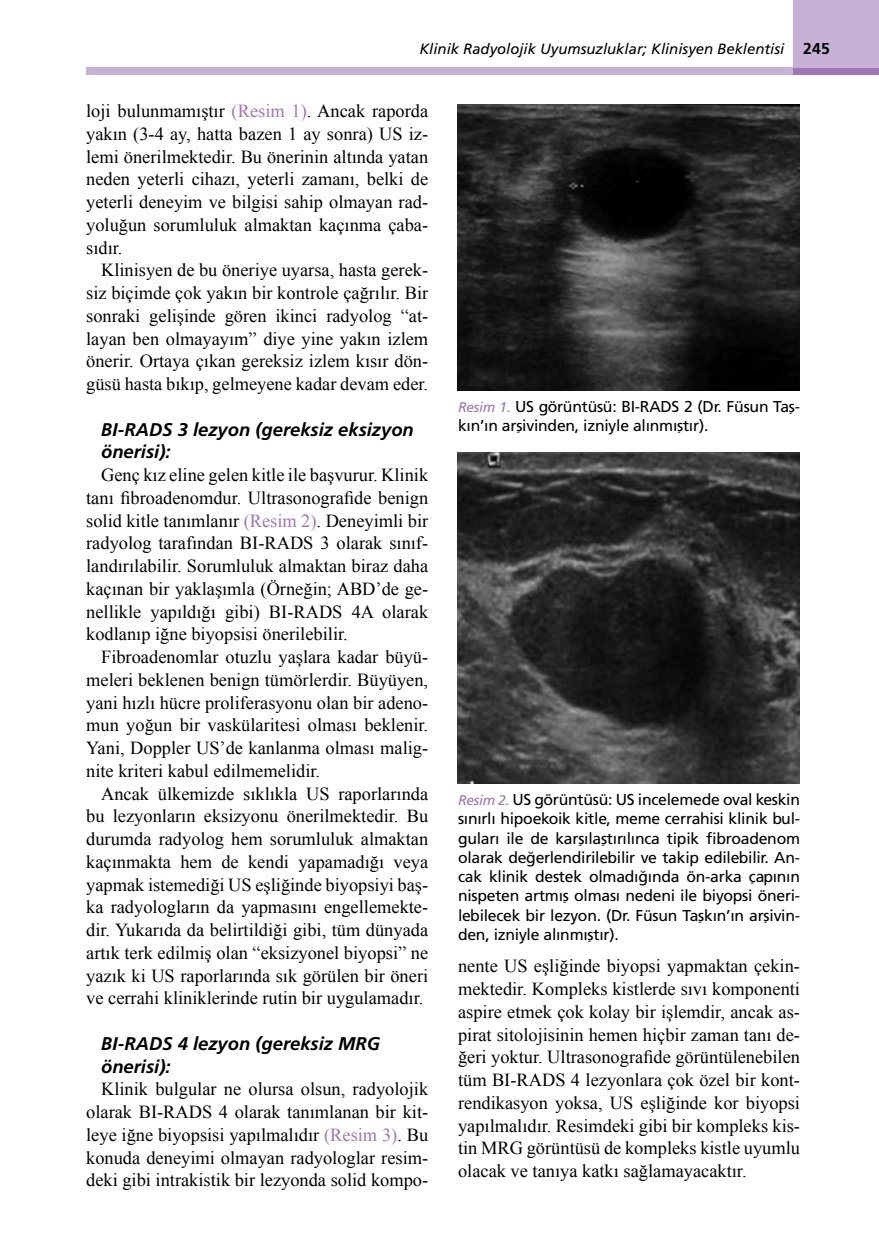
<style>
.page{position:relative;width:879px;height:1260px;background:#fff}
.page>*{position:absolute;margin:0;border:0;box-sizing:border-box;transform-origin:0 0}
.t1{font:18.38px/22.8px "Times New Roman";color:#000;text-align:justify}
.t2{font:18.38px/22.8px "Frutiger Bold Italic Tr";color:#000}
.t3{font:15.75px/19.2px "Frutiger Normal Tr";letter-spacing:-.015em;color:#000}
.t4{font:14.88px "Frutiger Italic Tr";color:#000}
.s1{font-family:"Frutiger Bold Tr";font-size:15.75px}
.s2{color:#9e76b4}
.s3{font-family:"Frutiger Italic Tr";font-size:14px;color:#9e76b4}
</style>
<div class="page">
<div style="left:792px;top:68px;width:86px;height:7px;background:#9e76b4"></div>
<div style="left:86px;top:68px;width:706px;height:7px;background:#c7b2d6"></div>
<div style="left:792px;top:0;width:86px;height:68px;background:#c7b2d6"></div>
<img style="left:457px;top:104px;width:342px;height:287px">
<img style="left:457px;top:452px;width:342px;height:332px">
<p class="t4" style="left:419px;top:40px;width:412px">Klinik Radyolojik Uyumsuzluklar; Klinisyen Beklentisi <span class="s1">245</span></p>
<p class="t1" style="left:86px;top:99px;width:343px">loji bulunmamıştır <span class="s2">(Resim 1)</span>. Ancak raporda yakın (3-4 ay, hatta bazen 1 ay sonra) US iz&shy;lemi önerilmektedir. Bu önerinin altında yatan neden yeterli cihazı, yeterli zamanı, belki de yeterli deneyim ve bilgisi sahip olmayan rad&shy;yoluğun sorumluluk almaktan kaçınma çaba&shy;sıdır.</p>
<p class="t1" style="left:86px;top:259px;width:343px;text-indent:15px">Klinisyen de bu öneriye uyarsa, hasta gerek&shy;siz biçimde çok yakın bir kontrole çağrılır. Bir sonraki gelişinde gören ikinci radyolog “at&shy;layan ben olmayayım” diye yine yakın izlem önerir. Ortaya çıkan gereksiz izlem kısır dön&shy;güsü hasta bıkıp, gelmeyene kadar devam eder.</p>
<p class="t2" style="left:101px;top:418px;width:314px">BI-RADS 3 lezyon (gereksiz eksizyon önerisi):</p>
<p class="t1" style="left:86px;top:463px;width:343px;text-indent:15px">Genç kız eline gelen kitle ile başvurur. Klinik tanı fibroadenomdur. Ultrasonografide benign solid kitle tanımlanır <span class="s2">(Resim 2)</span>. Deneyimli bir radyolog tarafından BI-RADS 3 olarak sınıf&shy;landırılabilir. Sorumluluk almaktan biraz daha kaçınan bir yaklaşımla (Örneğin; ABD’de ge&shy;nellikle yapıldığı gibi) BI-RADS 4A olarak kodlanıp iğne biyopsisi önerilebilir.</p>
<p class="t1" style="left:86px;top:645px;width:343px;text-indent:15px">Fibroadenomlar otuzlu yaşlara kadar büyü&shy;meleri beklenen benign tümörlerdir. Büyüyen, yani hızlı hücre proliferasyonu olan bir adeno&shy;mun yoğun bir vaskülaritesi olması beklenir.<br>Yani, Doppler US’de kanlanma olması malig&shy;nite kriteri kabul edilmemelidir.</p>
<p class="t1" style="left:86px;top:782px;width:343px;text-indent:15px">Ancak ülkemizde sıklıkla US raporlarında bu lezyonların eksizyonu önerilmektedir. Bu durumda radyolog hem sorumluluk almaktan kaçınmakta hem de kendi yapamadığı veya yapmak istemediği US eşliğinde biyopsiyi baş&shy;ka radyologların da yapmasını engellemekte&shy;dir. Yukarıda da belirtildiği gibi, tüm dünyada artık terk edilmiş olan “eksizyonel biyopsi” ne yazık ki US raporlarında sık görülen bir öneri ve cerrahi kliniklerinde rutin bir uygulamadır.</p>
<p class="t2" style="left:101px;top:1032px;width:280px">BI-RADS 4 lezyon (gereksiz MRG önerisi):</p>
<p class="t1" style="left:86px;top:1078px;width:343px;text-indent:15px">Klinik bulgular ne olursa olsun, radyolojik olarak BI-RADS 4 olarak tanımlanan bir kit&shy;leye iğne biyopsisi yapılmalıdır <span class="s2">(Resim 3)</span>. Bu konuda deneyimi olmayan radyologlar resim&shy;deki gibi intrakistik bir lezyonda solid kompo-</p>
<p class="t3" style="left:458px;top:397px;width:343px"><span class="s3">Resim 1.</span> US görüntüsü: BI-RADS 2 (Dr. Füsun Taş&shy;kın’ın arşivinden, izniyle alınmıştır).</p>
<p class="t3" style="left:458px;top:790px;width:343px;text-align:justify"><span class="s3">Resim 2.</span> US görüntüsü: US incelemede oval keskin sınırlı hipoekoik kitle, meme cerrahisi klinik bul&shy;guları ile de karşılaştırılınca tipik fibroadenom olarak değerlendirilebilir ve takip edilebilir. An&shy;cak klinik destek olmadığında ön-arka çapının nispeten artmış olması nedeni ile biyopsi öneri&shy;lebilecek bir lezyon. (Dr. Füsun Taşkın’ın arşivin&shy;den, izniyle alınmıştır).</p>
<p class="t1" style="left:458px;top:954px;width:343px">nente US eşliğinde biyopsi yapmaktan çekin&shy;mektedir. Kompleks kistlerde sıvı komponenti aspire etmek çok kolay bir işlemdir, ancak as&shy;pirat sitolojisinin hemen hiçbir zaman tanı de&shy;ğeri yoktur. Ultrasonografide görüntülenebilen tüm BI-RADS 4 lezyonlara çok özel bir kont&shy;rendikasyon yoksa, US eşliğinde kor biyopsi yapılmalıdır. Resimdeki gibi bir kompleks kis&shy;tin MRG görüntüsü de kompleks kistle uyumlu olacak ve tanıya katkı sağlamayacaktır.</p>
</div>
